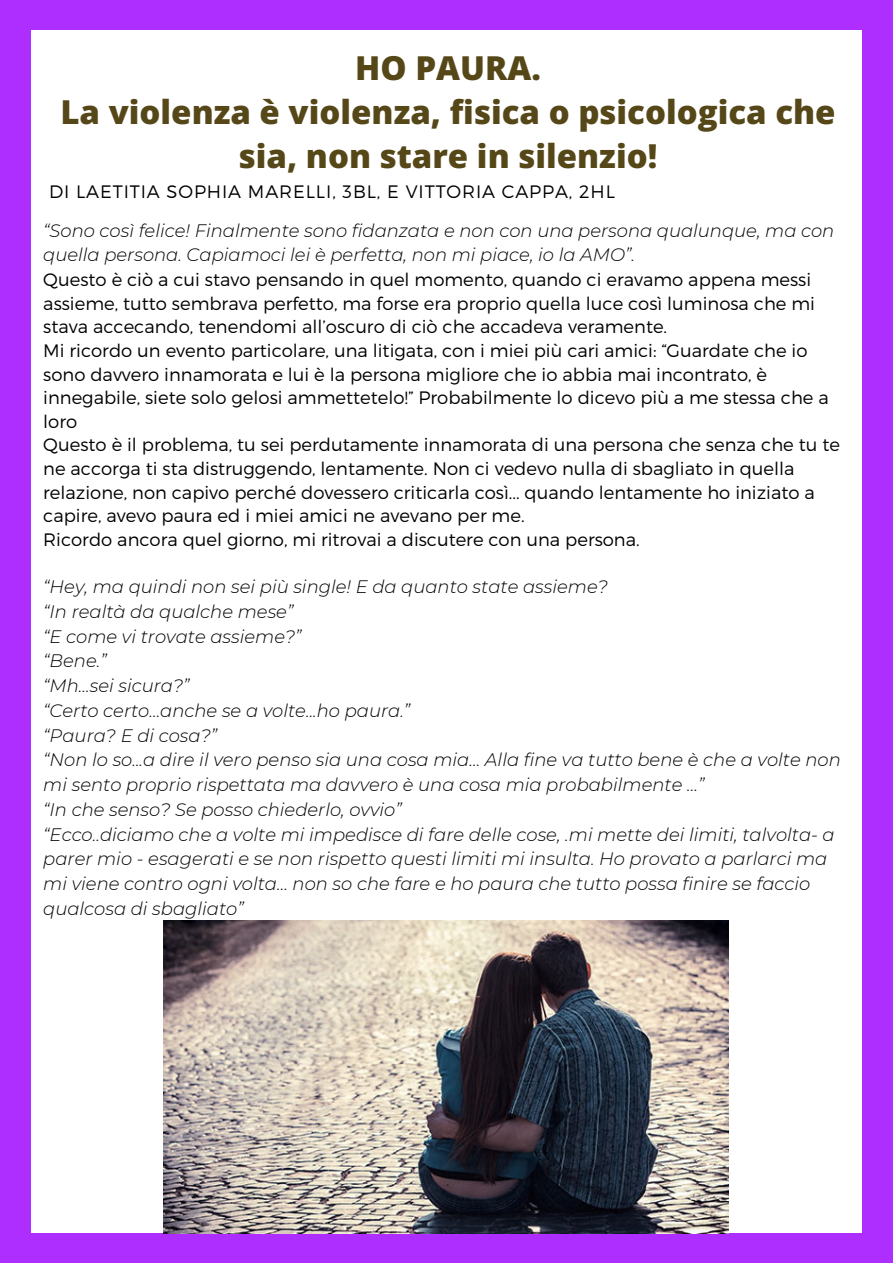
<style>
.page{position:relative;width:893px;height:1264px;background:#fff}
.page>*{position:absolute;margin:0;border:0;box-sizing:border-box;transform-origin:0 0}
.t1{font:800 33px/43.8px "Open Sans";color:#554717;text-align:center}
.t2{font:300 18px/23.5px "Montserrat";color:#000}
.t3{font:italic 300 18px/24.8px "Montserrat";color:#000}
.t4{font:300 18px "Montserrat";letter-spacing:.05em;color:#000}
</style>
<div class="page">
<div style="left:0;top:0;width:892px;height:1262px;background:#ae2eff"></div>
<div style="left:31px;top:30px;width:830px;height:1202px;background:#fff"></div>
<img style="left:164px;top:920px;width:564px;height:312px">
<p class="t1" style="left:355px;top:46px;width:187px">HO PAURA.</p>
<p class="t1" style="left:60px;top:89px;width:776px">La violenza è violenza, fisica o psicologica che sia, non stare in silenzio!</p>
<p class="t4" style="left:49px;top:179px;width:567px">DI LAETITIA SOPHIA MARELLI, 3BL, E VITTORIA CAPPA, 2HL</p>
<p class="t3" style="left:43px;top:218px;width:792px">“Sono così felice! Finalmente sono fidanzata e non con una persona qualunque, ma con quella persona. Capiamoci lei è perfetta, non mi piace, io la AMO”.</p>
<p class="t2" style="left:43px;top:267px;width:773px">Questo è ciò a cui stavo pensando in quel momento, quando ci eravamo appena messi assieme, tutto sembrava perfetto, ma forse era proprio quella luce così luminosa che mi stava accecando, tenendomi all’oscuro di ciò che accadeva veramente.</p>
<p class="t2" style="left:43px;top:338px;width:787px">Mi ricordo un evento particolare, una litigata, con i miei più cari amici: “Guardate che io sono davvero innamorata e lui è la persona migliore che io abbia mai incontrato, è innegabile, siete solo gelosi ammettetelo!” Probabilmente lo dicevo più a me stessa che a loro</p>
<p class="t2" style="left:43px;top:432px;width:798px">Questo è il problema, tu sei perdutamente innamorata di una persona che senza che tu te ne accorga ti sta distruggendo, lentamente. Non ci vedevo nulla di sbagliato in quella relazione, non capivo perché dovessero criticarla così... quando lentamente ho iniziato a capire, avevo paura ed i miei amici ne avevano per me.</p>
<p class="t2" style="left:43px;top:527px;width:598px">Ricordo ancora quel giorno, mi ritrovai a discutere con una persona.</p>
<p class="t3" style="left:43px;top:574px;width:566px">“Hey, ma quindi non sei più single! E da quanto state assieme?</p>
<p class="t3" style="left:43px;top:599px;width:251px">“In realtà da qualche mese”</p>
<p class="t3" style="left:43px;top:624px;width:260px">“E come vi trovate assieme?”</p>
<p class="t3" style="left:43px;top:648px;width:65px">“Bene.”</p>
<p class="t3" style="left:43px;top:673px;width:148px">“Mh...sei sicura?”</p>
<p class="t3" style="left:43px;top:698px;width:368px">“Certo certo...anche se a volte...ho paura.”</p>
<p class="t3" style="left:43px;top:722px;width:175px">“Paura? E di cosa?”</p>
<p class="t3" style="left:43px;top:747px;width:799px">“Non lo so...a dire il vero penso sia una cosa mia… Alla fine va tutto bene è che a volte non mi sento proprio rispettata ma davvero è una cosa mia probabilmente …”</p>
<p class="t3" style="left:43px;top:797px;width:360px">“In che senso? Se posso chiederlo, ovvio”</p>
<p class="t3" style="left:43px;top:821px;width:793px">“Ecco..diciamo che a volte mi impedisce di fare delle cose, .mi mette dei limiti, talvolta- a parer mio - esagerati e se non rispetto questi limiti mi insulta. Ho provato a parlarci ma mi viene contro ogni volta… non so che fare e ho paura che tutto possa finire se faccio qualcosa di sbagliato”</p>
</div>
